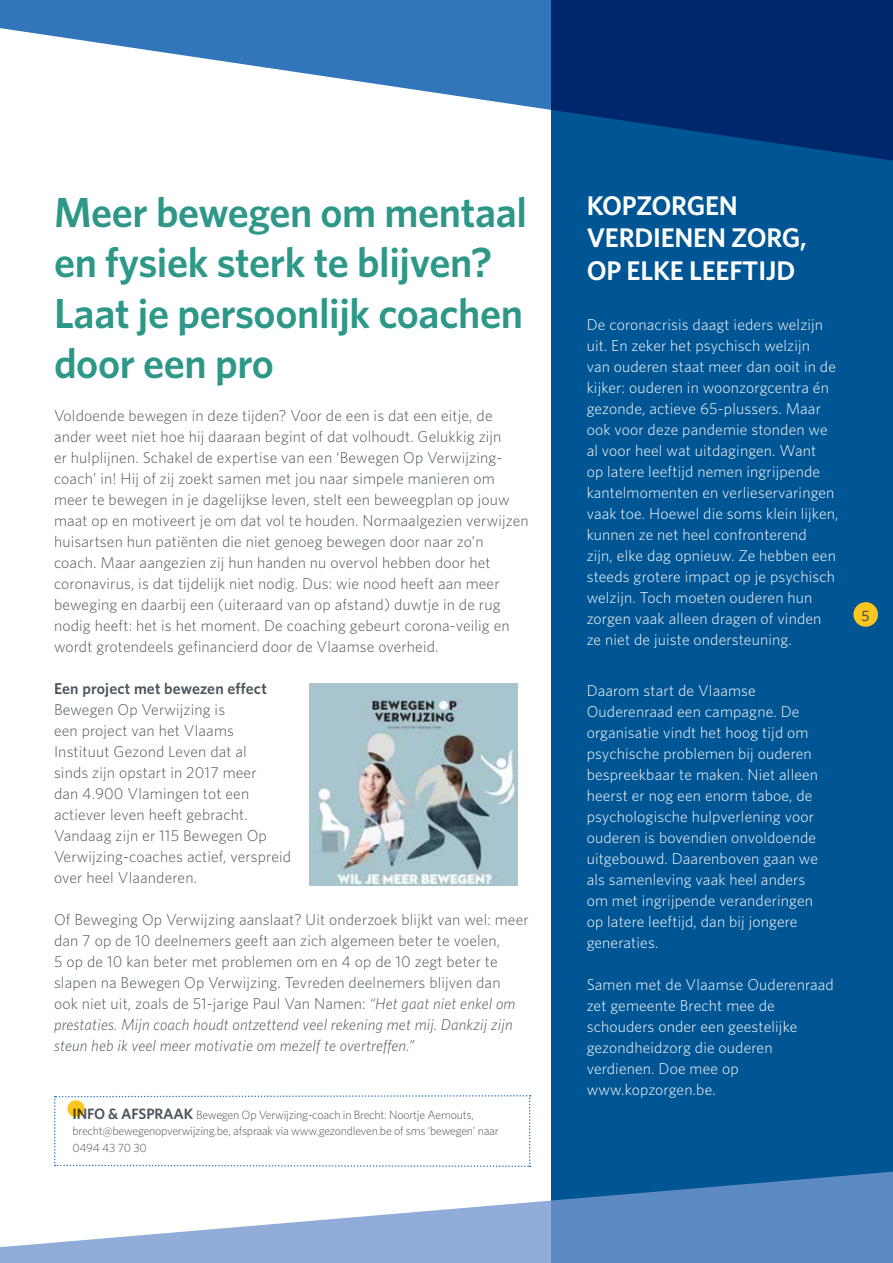
<style>
.page{position:relative;width:893px;height:1263px;background:#fff}
.page>*{position:absolute;margin:0;border:0;box-sizing:border-box;transform-origin:0 0}
.t1{font:600 42px/50.4px "Whitney";letter-spacing:-.01em;color:#2d9788}
.t2{font:600 27px/32.4px "Whitney";letter-spacing:-.01em;color:#fff}
.t3{font:300 15.75px/21px "Whitney";letter-spacing:.01em;color:#4c565c}
.t4{font:300 15.75px/21px "Whitney";letter-spacing:.01em;color:#fff}
.t5{font:600 15.75px "Whitney";letter-spacing:.01em;color:#4c565c}
.t6{font:500 15.15px "Whitney";color:#4c565c}
.t7{font:300 12px/16.5px "Whitney";letter-spacing:-.02em;color:#4c565c}
.s1{font-style:italic}
.s2{font-weight:600;font-size:15px}
</style>
<div class="page">
<div style="left:552px;top:0;width:341px;height:1263px;background:#005694"></div>
<div style="left:853px;top:602px;width:25px;height:25px;background:#fdc61e;border-radius:50%"></div>
<svg style="left:0;top:1167px;width:893px;height:96px"></svg>
<svg style="left:0;top:0;width:893px;height:204px"></svg>
<svg style="left:54px;top:1095px;width:477px;height:73px"></svg>
<div style="left:67px;top:1100px;width:18px;height:17px;background:#fdc61e;border-radius:50%"></div>
<img style="left:309px;top:683px;width:208px;height:203px">
<h1 class="t1" style="left:54px;top:186px;width:475px">Meer bewegen om mentaal en fysiek sterk te blijven?<br>Laat je persoonlijk coachen door een pro</h1>
<p class="t3" style="left:54px;top:404px;width:476px">Voldoende bewegen in deze tijden? Voor de een is dat een eitje, de ander weet niet hoe hij daaraan begint of dat volhoudt. Gelukkig zijn<br>er hulplijnen. Schakel de expertise van een ‘Bewegen Op Verwijzing&shy;coach’ in! Hij of zij zoekt samen met jou naar simpele manieren om meer te bewegen in je dagelijkse leven, stelt een beweegplan op jouw maat op en motiveert je om dat vol te houden. Normaalgezien verwijzen huisartsen hun patiënten die niet genoeg bewegen door naar zo’n coach. Maar aangezien zij hun handen nu overvol hebben door het coronavirus, is dat tijdelijk niet nodig. Dus: wie nood heeft aan meer beweging en daarbij een (uiteraard van op afstand) duwtje in de rug nodig heeft: het is het moment. De coaching gebeurt corona-veilig en wordt grotendeels gefinancierd door de Vlaamse overheid.</p>
<p class="t5" style="left:54px;top:678px;width:214px">Een project met bewezen effect</p>
<p class="t3" style="left:54px;top:698px;width:239px">Bewegen Op Verwijzing is<br>een project van het Vlaams<br>Instituut Gezond Leven dat al<br>sinds zijn opstart in 2017 meer<br>dan 4.900 Vlamingen tot een actiever leven heeft gebracht.<br>Vandaag zijn er 115 Bewegen Op<br>Verwijzing-coaches actief, verspreid over heel Vlaanderen.</p>
<p class="t3" style="left:54px;top:908px;width:476px">Of Beweging Op Verwijzing aanslaat? Uit onderzoek blijkt van wel: meer dan 7 op de 10 deelnemers geeft aan zich algemeen beter te voelen,<br>5 op de 10 kan beter met problemen om en 4 op de 10 zegt beter te slapen na Bewegen Op Verwijzing. Tevreden deelnemers blijven dan<br>ook niet uit, zoals de 51-jarige Paul Van Namen: <span class="s1">“Het gaat niet enkel om prestaties. Mijn coach houdt ontzettend veel rekening met mij. Dankzij zijn steun heb ik veel meer motivatie om mezelf te overtreffen.”</span></p>
<p class="t7" style="left:73px;top:1106px;width:428px"><span class="s2">INFO &amp; AFSPRAAK</span> Bewegen Op Verwijzing-coach in Brecht: Noortje Aernouts, brecht@bewegenopverwijzing.be, afspraak via www.gezondleven.be of sms ‘bewegen’ naar<br>0494 43 70 30</p>
<h2 class="t2" style="left:587px;top:189px;width:222px">KOPZORGEN<br>VERDIENEN ZORG,<br>OP ELKE LEEFTIJD</h2>
<p class="t4" style="left:587px;top:314px;width:253px">De coronacrisis daagt ieders welzijn uit. En zeker het psychisch welzijn<br>van ouderen staat meer dan ooit in de kijker: ouderen in woonzorgcentra én gezonde, actieve 65-plussers. Maar ook voor deze pandemie stonden we al voor heel wat uitdagingen. Want<br>op latere leeftijd nemen ingrijpende kantelmomenten en verlieservaringen vaak toe. Hoewel die soms klein lijken, kunnen ze net heel confronterend<br>zijn, elke dag opnieuw. Ze hebben een steeds grotere impact op je psychisch welzijn. Toch moeten ouderen hun zorgen vaak alleen dragen of vinden ze niet de juiste ondersteuning.</p>
<p class="t4" style="left:587px;top:680px;width:233px">Daarom start de Vlaamse<br>Ouderenraad een campagne. De organisatie vindt het hoog tijd om psychische problemen bij ouderen bespreekbaar te maken. Niet alleen heerst er nog een enorm taboe, de psychologische hulpverlening voor ouderen is bovendien onvoldoende uitgebouwd. Daarenboven gaan we als samenleving vaak heel anders om met ingrijpende veranderingen op latere leeftijd, dan bij jongere generaties.</p>
<p class="t4" style="left:587px;top:973px;width:249px">Samen met de Vlaamse Ouderenraad zet gemeente Brecht mee de schouders onder een geestelijke gezondheidzorg die ouderen verdienen. Doe mee op www.kopzorgen.be.</p>
<p class="t6" style="left:861px;top:605px;width:9px">5</p>
</div>
